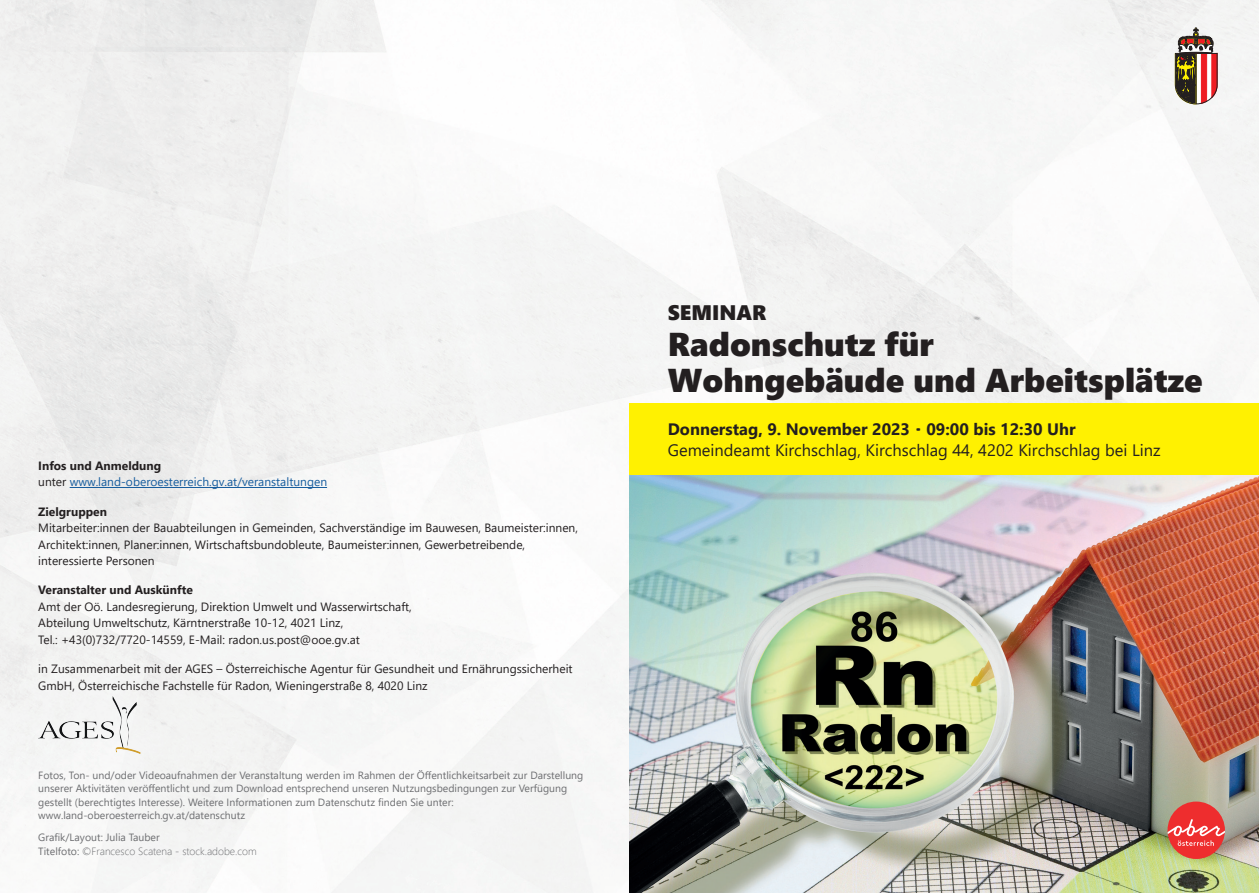
<style>
.page{position:relative;width:1259px;height:893px;background:#fff}
.page>*{position:absolute;margin:0;border:0;box-sizing:border-box;transform-origin:0 0}
.t1{font:33px/36px "Segoe UI Black";color:#231f20}
.h1_Titel_2{font:21px "Segoe UI Black";color:#231f20}
.h3_Datum_Ort{font:16.5px/21px "Segoe UI";color:#231f20}
.p_Fließtext_kl{font:12px/16.5px "Segoe UI";color:#231f20}
.p_Fließtext_kl-2{font:12px/16.5px "Segoe UI";color:#175d9e}
.p_Impressum{font:10.5px/13.5px "Segoe UI";color:#6c6d70}
.s1{font-weight:700;color:#231f20}
.s2{color:#231f20}
.s3{font-weight:700}
.s4{font-weight:300}
.s5{font-family:"Neuropol X Lt"}
</style>
<div class="page">
<img style="left:0;top:0;width:1259px;height:893px">
<div style="left:629px;top:403px;width:630px;height:73px;background:#fff101"></div>
<img style="left:629px;top:475px;width:630px;height:418px">
<div style="left:1167px;top:801px;width:58px;height:58px;background:#ee2d2e;border-radius:50%"></div>
<svg style="left:1167px;top:819px;width:58px;height:27px"></svg>
<svg style="left:1175px;top:28px;width:42px;height:76px"></svg>
<hr style="left:70px;top:487px;width:257px;height:1px;background:#175d9e">
<img style="left:112px;top:696px;width:9px;height:43px">
<p class="p_Fließtext_kl-2" style="left:38px;top:456px;width:290px"><span class="s1">Infos und Anmeldung<br></span><span class="s2">unter</span> www.land-oberoesterreich.gv.at/veranstaltungen</p>
<p class="p_Fließtext_kl" style="left:38px;top:502px;width:541px"><span class="s3">Zielgruppen<br></span>Mitarbeiter:innen der Bauabteilungen in Gemeinden, Sachverständige im Bauwesen, Baumeister:innen, Architekt:innen, Planer:innen, Wirtschaftsbundobleute, Baumeister:innen, Gewerbetreibende, interessierte Personen</p>
<p class="p_Fließtext_kl" style="left:38px;top:581px;width:375px"><span class="s3">Veranstalter und Auskünfte<br></span>Amt der Oö. Landesregierung, Direktion Umwelt und Wasserwirtschaft, Abteilung Umweltschutz, Kärntnerstraße 10-12, 4021 Linz,<br>Tel.: +43(0)732/7720-14559, E-Mail: radon.us.post@ooe.gv.at</p>
<p class="p_Fließtext_kl" style="left:38px;top:660px;width:536px">in Zusammenarbeit mit der AGES – Österreichische Agentur für Gesundheit und Ernährungssicherheit<br>GmbH, Österreichische Fachstelle für Radon, Wieningerstraße 8, 4020 Linz</p>
<p class="p_Impressum" style="left:38px;top:767px;width:546px">Fotos, Ton- und/oder Videoaufnahmen der Veranstaltung werden im Rahmen der Öffentlichkeitsarbeit zur Darstellung unserer Aktivitäten veröffentlicht und zum Download entsprechend unseren Nutzungsbedingungen zur Verfügung gestellt (berechtigtes Interesse). Weitere Informationen zum Datenschutz finden Sie unter: www.land-oberoesterreich.gv.at/datenschutz</p>
<p class="p_Impressum" style="left:38px;top:830px;width:220px">Grafik/Layout: Julia Tauber<br>Titelfoto: <span class="s4">©Francesco Scatena - stock.adobe.com</span></p>
<h1 class="h1_Titel_2" style="left:668px;top:297px;width:100px">SEMINAR</h1>
<h1 class="t1" style="left:668px;top:325px;width:536px">Radonschutz für<br>Wohngebäude und Arbeitsplätze</h1>
<h3 class="h3_Datum_Ort" style="left:668px;top:417px;width:494px"><span class="s3">Donnerstag, 9. November 2023</span> <span class="s5">•</span> <span class="s3">09:00 bis 12:30 Uhr<br></span>Gemeindeamt Kirchschlag, Kirchschlag 44, 4202 Kirchschlag bei Linz</h3>
</div>
